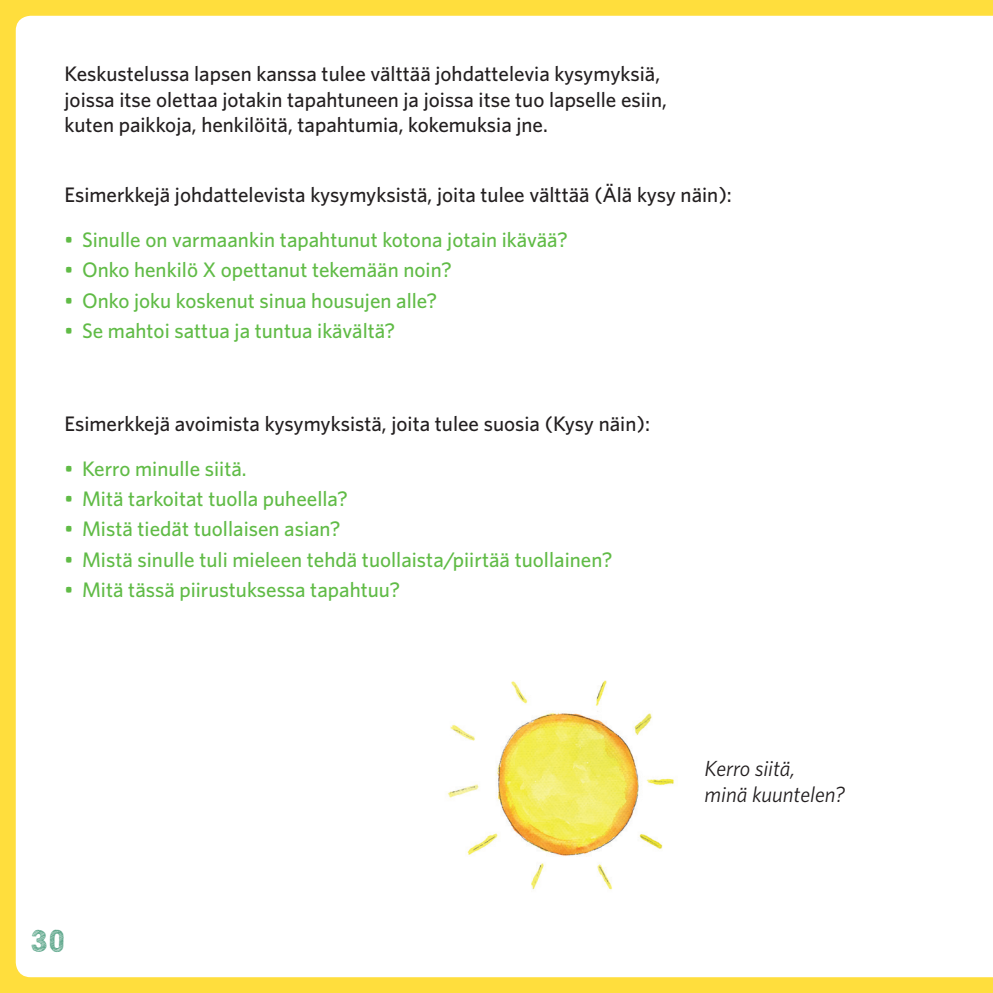
<style>
.page{position:relative;width:993px;height:993px;background:#fff}
.page>*{position:absolute;margin:0;border:0;box-sizing:border-box;transform-origin:0 0}
.t1{font:700 31.5px "Sketch Block";color:#5ca68a}
.t2{font:italic 21.88px/26.2px "Whitney";color:#231f20}
.t3{font:500 21px "Whitney";color:#60bb46}
.t4{font:500 21px/25.2px "Whitney";color:#231f20}
</style>
<div class="page">
<div style="left:0;top:0;width:992px;height:992px;background:#ffde3d"></div>
<div style="left:16px;top:16px;width:976px;height:960px;background:#fff"></div>
<img style="left:443px;top:675px;width:234px;height:218px">
<div style="left:691px;top:750px;width:201px;height:63px;background:#fff;border-radius:15px"></div>
<p class="t4" style="left:64px;top:61px;width:603px">Keskustelussa lapsen kanssa tulee välttää johdattelevia kysymyksiä, joissa itse olettaa jotakin tapahtuneen ja joissa itse tuo lapselle esiin, kuten paikkoja, henkilöitä, tapahtumia, kokemuksia jne.</p>
<p class="t4" style="left:64px;top:182px;width:668px">Esimerkkejä johdattelevista kysymyksistä, joita tulee välttää (Älä kysy näin):</p>
<p class="t3" style="left:64px;top:226px;width:504px">• Sinulle on varmaankin tapahtunut kotona jotain ikävää?</p>
<p class="t3" style="left:64px;top:256px;width:389px">• Onko henkilö X opettanut tekemään noin?</p>
<p class="t3" style="left:64px;top:286px;width:374px">• Onko joku koskenut sinua housujen alle?</p>
<p class="t3" style="left:64px;top:316px;width:332px">• Se mahtoi sattua ja tuntua ikävältä?</p>
<p class="t4" style="left:64px;top:410px;width:586px">Esimerkkejä avoimista kysymyksistä, joita tulee suosia (Kysy näin):</p>
<p class="t3" style="left:64px;top:454px;width:184px">• Kerro minulle siitä.</p>
<p class="t3" style="left:64px;top:485px;width:285px">• Mitä tarkoitat tuolla puheella?</p>
<p class="t3" style="left:64px;top:515px;width:278px">• Mistä tiedät tuollaisen asian?</p>
<p class="t3" style="left:64px;top:545px;width:549px">• Mistä sinulle tuli mieleen tehdä tuollaista/piirtää tuollainen?</p>
<p class="t3" style="left:64px;top:575px;width:337px">• Mitä tässä piirustuksessa tapahtuu?</p>
<h1 class="t1" style="left:31px;top:921px;width:35px">30</h1>
<p class="t2" style="left:704px;top:754px;width:142px">Kerro siitä,<br>minä kuuntelen?</p>
</div>
